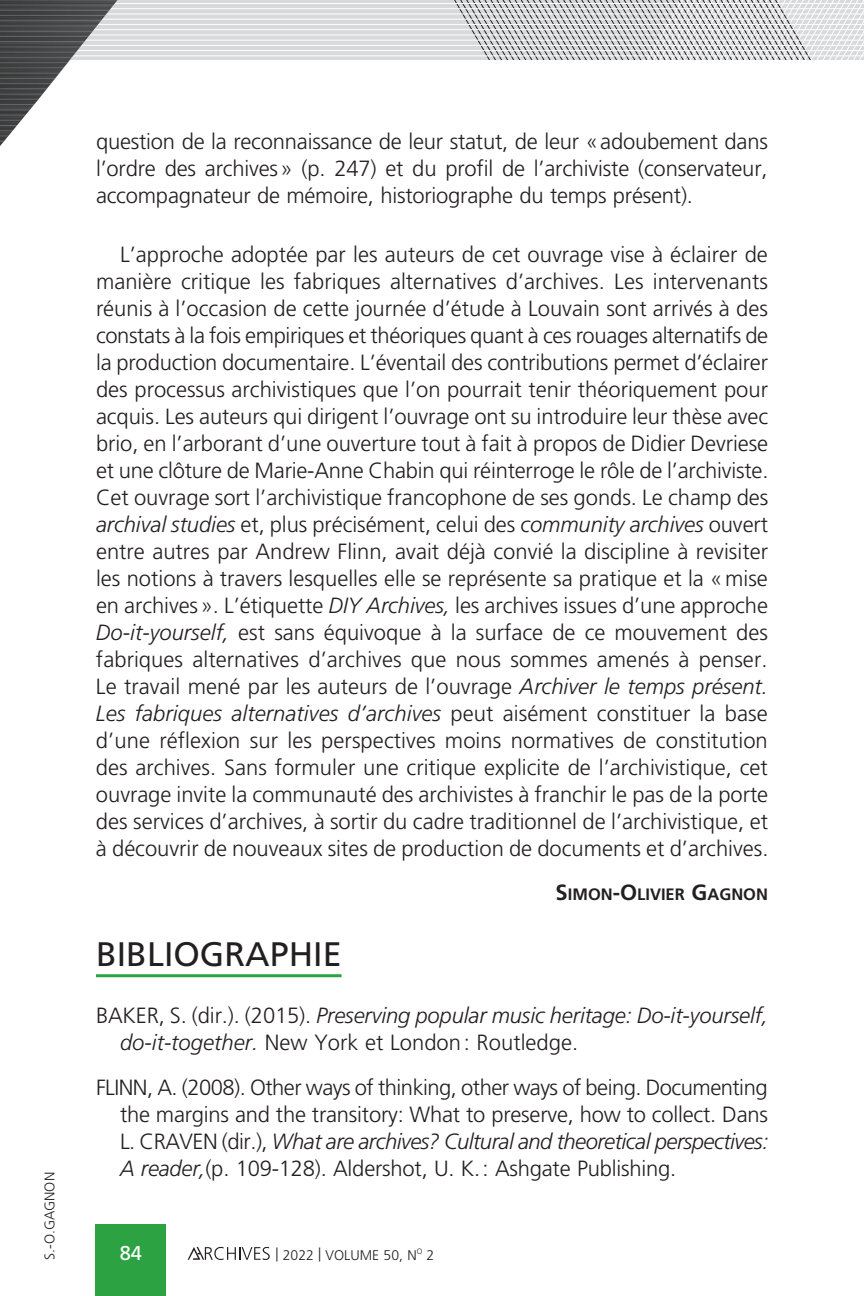
<style>
.page{position:relative;width:864px;height:1296px;background:#fff}
.page>*{position:absolute;margin:0;border:0;box-sizing:border-box;transform-origin:0 0}
.t1{font:34px "Frutiger LT Std";color:#231f20}
.t2{font:300 22px/27px "Frutiger LT Std";letter-spacing:-.01em;color:#231f20;text-align:justify}
.t3{font:italic 300 22px/27px "Frutiger LT Std";letter-spacing:-.005em;color:#231f20}
.t4{font:20px "Frutiger LT Std";color:#fff}
.t5{font:700 16.4px "Frutiger LT Std";color:#231f20}
.t6{font:300 14px "Frutiger LT Std";color:#231f20}
.s1{font-style:italic}
.s2{font-size:22px}
.s3{font-style:normal}
</style>
<div class="page">
<svg style="left:220px;top:0;width:434px;height:60px;background:#ccccce"></svg>
<hr style="left:0;top:3px;width:864px;height:1px;background:#fff">
<hr style="left:0;top:8px;width:864px;height:1px;background:#fff">
<hr style="left:0;top:14px;width:864px;height:1px;background:#fff">
<hr style="left:0;top:19px;width:864px;height:1px;background:#fff">
<hr style="left:0;top:24px;width:864px;height:1px;background:#fff">
<hr style="left:0;top:29px;width:864px;height:1px;background:#fff">
<hr style="left:0;top:34px;width:864px;height:1px;background:#fff">
<hr style="left:0;top:40px;width:864px;height:1px;background:#fff">
<hr style="left:0;top:45px;width:864px;height:1px;background:#fff">
<hr style="left:0;top:50px;width:864px;height:1px;background:#fff">
<hr style="left:0;top:55px;width:864px;height:1px;background:#fff">
<svg style="left:755px;top:0;width:109px;height:60px"></svg>
<svg style="left:0;top:1px;width:220px;height:145px"></svg>
<hr style="left:0;top:5px;width:220px;height:1px;background:#fff">
<hr style="left:0;top:10px;width:220px;height:1px;background:#fff">
<hr style="left:0;top:15px;width:220px;height:1px;background:#fff">
<hr style="left:0;top:20px;width:220px;height:1px;background:#fff">
<hr style="left:0;top:26px;width:220px;height:1px;background:#fff">
<hr style="left:0;top:31px;width:220px;height:1px;background:#fff">
<hr style="left:0;top:36px;width:220px;height:1px;background:#fff">
<hr style="left:0;top:41px;width:220px;height:1px;background:#fff">
<hr style="left:0;top:46px;width:220px;height:1px;background:#fff">
<hr style="left:0;top:52px;width:220px;height:1px;background:#fff">
<hr style="left:0;top:57px;width:220px;height:1px;background:#fff">
<hr style="left:0;top:62px;width:220px;height:1px;background:#fff">
<hr style="left:0;top:67px;width:220px;height:1px;background:#fff">
<hr style="left:0;top:73px;width:220px;height:1px;background:#fff">
<hr style="left:0;top:78px;width:220px;height:1px;background:#fff">
<hr style="left:0;top:83px;width:220px;height:1px;background:#fff">
<hr style="left:0;top:88px;width:220px;height:1px;background:#fff">
<hr style="left:0;top:94px;width:220px;height:1px;background:#fff">
<hr style="left:0;top:99px;width:220px;height:1px;background:#fff">
<hr style="left:0;top:104px;width:220px;height:1px;background:#fff">
<hr style="left:0;top:109px;width:220px;height:1px;background:#fff">
<hr style="left:0;top:115px;width:220px;height:1px;background:#fff">
<hr style="left:0;top:120px;width:220px;height:1px;background:#fff">
<hr style="left:0;top:125px;width:220px;height:1px;background:#fff">
<hr style="left:0;top:130px;width:220px;height:1px;background:#fff">
<hr style="left:0;top:136px;width:220px;height:1px;background:#fff">
<hr style="left:0;top:141px;width:220px;height:1px;background:#fff">
<div style="left:96px;top:1224px;width:70px;height:72px;background:#2da243"></div>
<svg style="left:188px;top:1247px;width:82px;height:13px"></svg>
<hr style="left:96px;top:974px;width:246px;height:3px;background:#2da243">
<p class="t6" style="left:42px;top:1260px;width:89px;rotate:-90deg">S.-O.GAGNON</p>
<p class="t2" style="left:96px;top:128px;width:673px">question de la reconnaissance de leur statut, de leur «adoubement dans l’ordre des archives» (p. 247) et du profil de l’archiviste (conservateur, accompagnateur de mémoire, historiographe du temps présent).</p>
<p class="t2" style="left:96px;top:241px;width:674px;text-indent:24px">L’approche adoptée par les auteurs de cet ouvrage vise à éclairer de manière critique les fabriques alternatives d’archives. Les intervenants réunis à l’occasion de cette journée d’étude à Louvain sont arrivés à des constats à la fois empiriques et théoriques quant à ces rouages alternatifs de la production documentaire. L’éventail des contributions permet d’éclairer des processus archivistiques que l’on pourrait tenir théoriquement pour acquis. Les auteurs qui dirigent l’ouvrage ont su introduire leur thèse avec brio, en l’arborant d’une ouverture tout à fait à propos de Didier Devriese et une clôture de Marie-Anne Chabin qui réinterroge le rôle de l’archiviste.<br>Cet ouvrage sort l’archivistique francophone de ses gonds. Le champ des <span class="s1">archival studies</span> et, plus précisément, celui des <span class="s1">community archives</span> ouvert entre autres par Andrew Flinn, avait déjà convié la discipline à revisiter les notions à travers lesquelles elle se représente sa pratique et la «mise en archives». L’étiquette <span class="s1">DIY Archives,</span> les archives issues d’une approche <span class="s1">Do-it-yourself,</span> est sans équivoque à la surface de ce mouvement des fabriques alternatives d’archives que nous sommes amenés à penser.<br>Le travail mené par les auteurs de l’ouvrage <span class="s1">Archiver le temps présent.<br>Les fabriques alternatives d’archives</span> peut aisément constituer la base d’une réflexion sur les perspectives moins normatives de constitution des archives. Sans formuler une critique explicite de l’archivistique, cet ouvrage invite la communauté des archivistes à franchir le pas de la porte des services d’archives, à sortir du cadre traditionnel de l’archivistique, et à découvrir de nouveaux sites de production de documents et d’archives.</p>
<p class="t5" style="left:556px;top:884px;width:214px"><span class="s2">S</span>IMON<span class="s2">-O</span>LIVIER <span class="s2">G</span>AGNON</p>
<h1 class="t1" style="left:96px;top:934px;width:247px">BIBLIOGRAPHIE</h1>
<p class="t3" style="left:120px;top:1002px;width:650px;text-indent:-24px"><span class="s3">BAKER, S. (dir.). (2015).</span> Preserving popular music heritage: Do-it-yourself, do-it-together. <span class="s3">New York et London: Routledge.</span></p>
<p class="t2" style="left:120px;top:1074px;width:650px;text-indent:-24px">FLINN, A. (2008). Other ways of thinking, other ways of being. Documenting the margins and the transitory: What to preserve, how to collect. Dans L. CRAVEN (dir.), <span class="s1">What are archives? Cultural and theoretical perspectives:<br>A reader,</span>(p. 109-128). Aldershot, U. K.: Ashgate Publishing.</p>
<p class="t4" style="left:120px;top:1241px;width:24px">84</p>
<p class="t6" style="left:275px;top:1247px;width:160px">| 2022 | VOLUME 50, N<sup>O</sup> 2</p>
</div>
